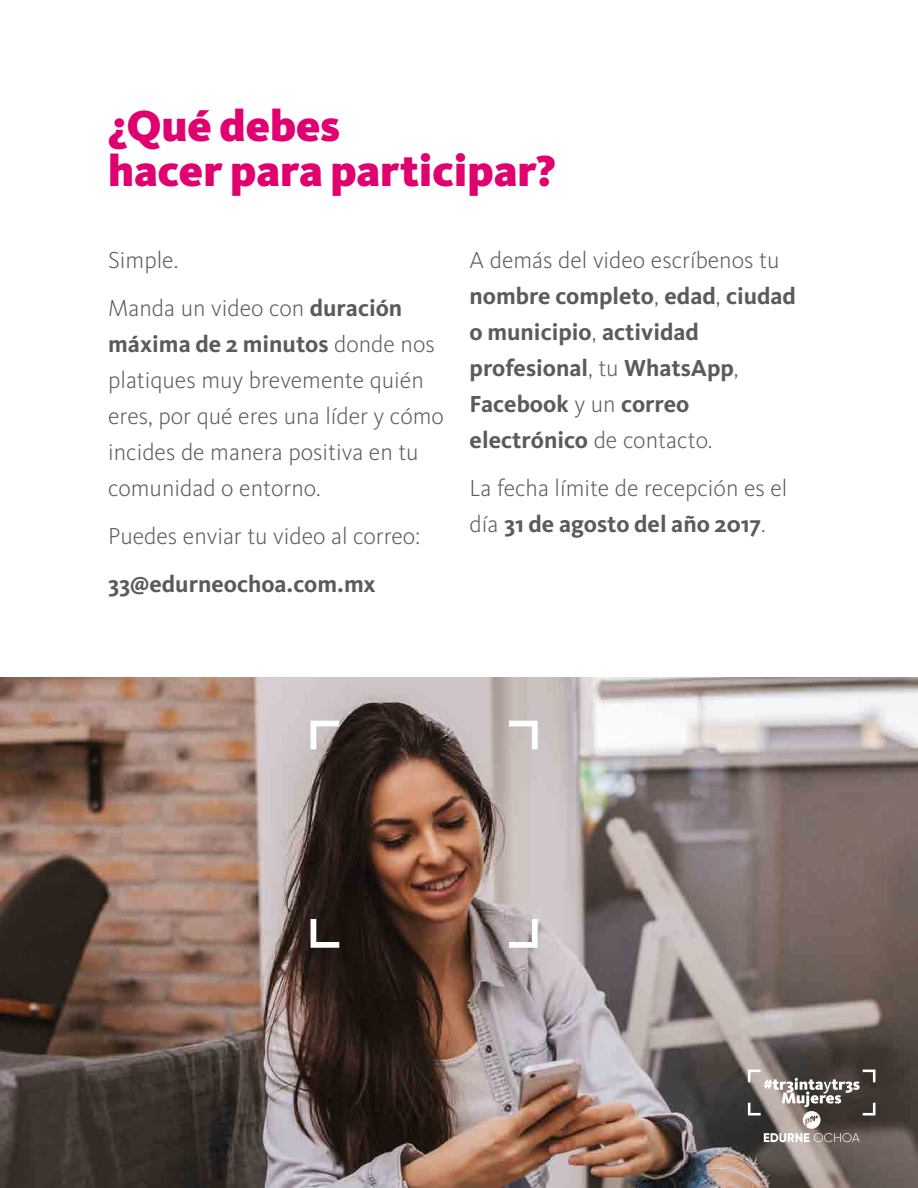
<style>
.page{position:relative;width:918px;height:1188px;background:#fff}
.page>*{position:absolute;margin:0;border:0;box-sizing:border-box;transform-origin:0 0}
.t1{font:900 45px/45px "Kievit Pro";color:#e00070}
.t2{font:300 24px/36px "Kievit Pro";color:#5b5b5f}
.t3{font:700 24px/36px "Kievit Pro";color:#5b5b5f}
.s1{font-weight:700}
.s2{font-weight:300}
</style>
<div class="page">
<img style="left:0;top:678px;width:918px;height:510px">
<svg style="left:509px;top:721px;width:29px;height:28px"></svg>
<svg style="left:311px;top:721px;width:28px;height:28px"></svg>
<svg style="left:509px;top:919px;width:29px;height:29px"></svg>
<svg style="left:311px;top:919px;width:28px;height:29px"></svg>
<svg style="left:748px;top:1070px;width:127px;height:72px;background:#7c7570"></svg>
<h1 class="t1" style="left:108px;top:103px;width:449px">¿Qué debes<br>hacer para participar?</h1>
<p class="t2" style="left:108px;top:235px;width:296px;line-height:48px">Simple.<br>Manda un video con <span class="s1">duración</span></p>
<p class="t2" style="left:108px;top:325px;width:337px"><span class="s1">máxima de 2 minutos</span> donde nos platiques muy brevemente quién eres, por qué eres una líder y cómo incides de manera positiva en tu comunidad o entorno.</p>
<p class="t2" style="left:108px;top:517px;width:313px">Puedes enviar tu video al correo:</p>
<p class="t3" style="left:108px;top:565px;width:269px">33@edurneochoa.com.mx</p>
<p class="t3" style="left:470px;top:241px;width:328px"><span class="s2">A demás del video escríbenos tu </span>nombre completo<span class="s2">,</span> edad<span class="s2">,</span> ciudad o municipio<span class="s2">,</span> actividad profesional<span class="s2">, tu</span> WhatsApp<span class="s2">,<br></span>Facebook <span class="s2">y un</span> correo electrónico <span class="s2">de contacto.</span></p>
<p class="t2" style="left:470px;top:469px;width:319px">La fecha límite de recepción es el día <span class="s1">31 de agosto del año 2017</span>.</p>
</div>
